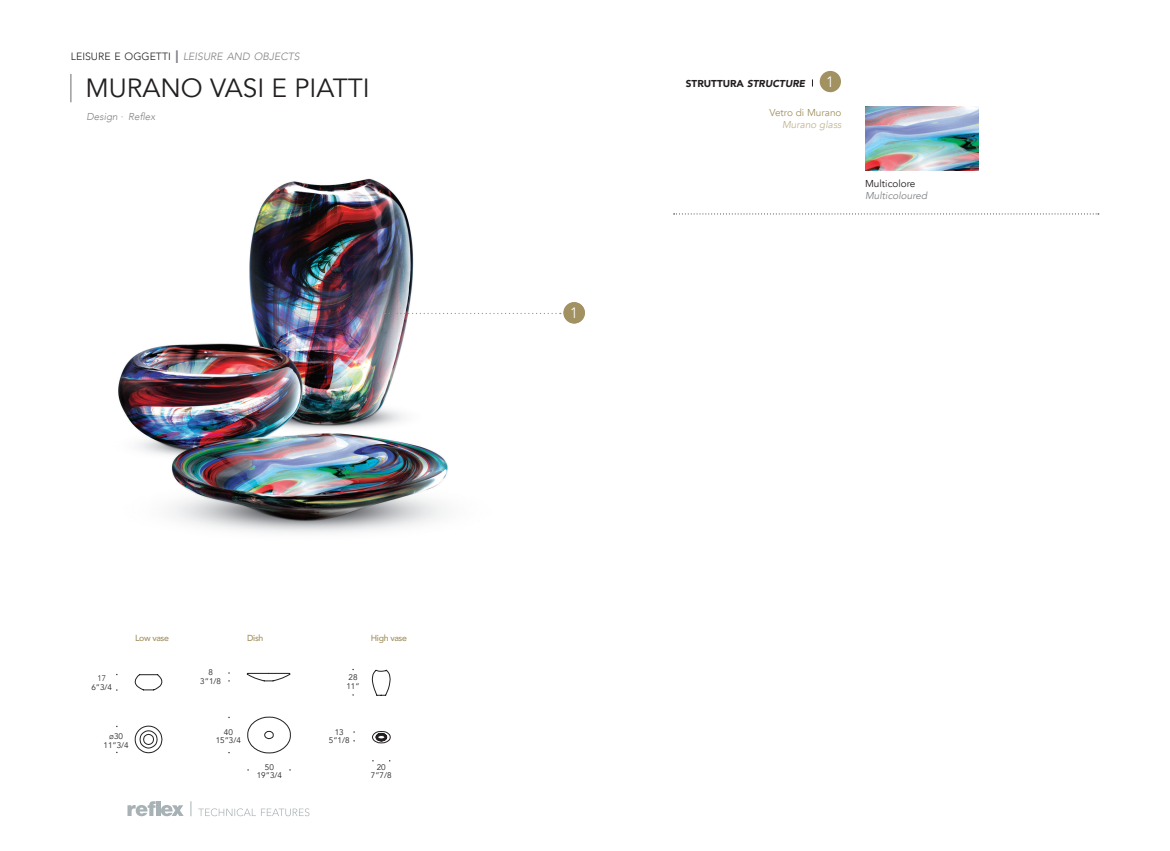
<style>
.page{position:relative;width:1170px;height:851px;background:#fff}
.page>*{position:absolute;margin:0;border:0;box-sizing:border-box;transform-origin:0 0}
.t1{font:26.25px "Avenir";color:#231f20}
.t2{font:300 15px "Avenir";color:#fff}
.t3{font:italic 300 10.5px "Avenir";color:#808285}
.t4{font:900 10px "Avenir";color:#231f20}
.t5{font:italic 300 10px "Avenir";color:#808285}
.t6{font:10px "Avenir";color:#a29161}
.t7{font:italic 10px "Avenir";color:#808285}
.t8{font:italic 10px "Avenir";color:#c2b594}
.t9{font:10px "Avenir";color:#231f20}
.t10{font:500 8.75px "Avenir";letter-spacing:-.04em;color:#a29161}
.t11{font:8.12px/8.8px "Avenir";color:#231f20;text-align:center}
.t12{font:300 8.12px "Avenir";color:#231f20}
.s1{font-style:normal;color:#231f20}
.s2{font-family:"Myriad Pro";font-weight:400;font-style:normal;font-size:18.75px}
.s3{font-style:italic}
.s4{font-weight:300}
</style>
<div class="page">
<img style="left:118px;top:178px;width:330px;height:355px">
<svg style="left:563px;top:302px;width:22px;height:21px"></svg>
<div style="left:563px;top:302px;width:21px;height:21px;background:#a29161;border-radius:50%"></div>
<svg style="left:383px;top:313px;width:177px;height:1px"></svg>
<div style="left:819px;top:71px;width:21px;height:21px;background:#a29161;border-radius:50%"></div>
<svg style="left:673px;top:213px;width:425px;height:1px"></svg>
<svg style="left:71px;top:74px;width:1px;height:28px"></svg>
<img style="left:865px;top:106px;width:113px;height:64px">
<svg style="left:372px;top:669px;width:18px;height:27px"></svg>
<svg style="left:372px;top:731px;width:18px;height:12px"></svg>
<svg style="left:247px;top:672px;width:43px;height:9px"></svg>
<svg style="left:247px;top:716px;width:43px;height:37px"></svg>
<svg style="left:135px;top:725px;width:27px;height:28px"></svg>
<svg style="left:135px;top:674px;width:27px;height:16px"></svg>
<svg style="left:127px;top:801px;width:57px;height:15px"></svg>
<svg style="left:191px;top:801px;width:1px;height:15px"></svg>
<svg style="left:198px;top:808px;width:111px;height:8px"></svg>
<p class="t3" style="left:71px;top:51px;width:230px"><span class="s1">LEISURE E OGGETTI</span> <span class="s2">I</span> LEISURE AND OBJECTS</p>
<p class="t4" style="left:685px;top:74px;width:121px">STRUTTURA <span class="s3">STRUCTURE</span></p>
<h2 class="t2" style="left:826px;top:73px;width:9px">1</h2>
<h1 class="t1" style="left:85px;top:72px;width:286px">MURANO VASI E PIATTI</h1>
<p class="t5" style="left:86px;top:110px;width:70px">Design ∙ Reflex</p>
<p class="t6" style="left:769px;top:107px;width:74px">Vetro di Murano</p>
<p class="t8" style="left:782px;top:119px;width:61px">Murano glass</p>
<p class="t9" style="left:865px;top:178px;width:52px">Multicolore</p>
<p class="t7" style="left:865px;top:190px;width:64px">Multicoloured</p>
<h2 class="t2" style="left:570px;top:304px;width:9px">1</h2>
<p class="t10" style="left:135px;top:630px;width:36px">Low vase</p>
<p class="t10" style="left:247px;top:630px;width:18px">Dish</p>
<p class="t10" style="left:371px;top:630px;width:38px">High vase</p>
<p class="t12" style="left:97px;top:673px;width:10px">17</p>
<p class="t11" style="left:91px;top:682px;width:22px">6”3/4</p>
<p class="t11" style="left:103px;top:732px;width:27px"><span class="s4">ø</span>30<br>11”3/4</p>
<p class="t11" style="left:200px;top:668px;width:22px">8<br>3”1/8</p>
<p class="t11" style="left:216px;top:727px;width:27px">40<br>15”3/4</p>
<p class="t11" style="left:257px;top:762px;width:27px">50<br>19”3/4</p>
<p class="t11" style="left:346px;top:673px;width:15px;text-align:left">28<br>11”</p>
<p class="t11" style="left:329px;top:727px;width:22px">13<br>5”1/8</p>
<p class="t11" style="left:371px;top:762px;width:22px">20<br>7”7/8</p>
</div>
